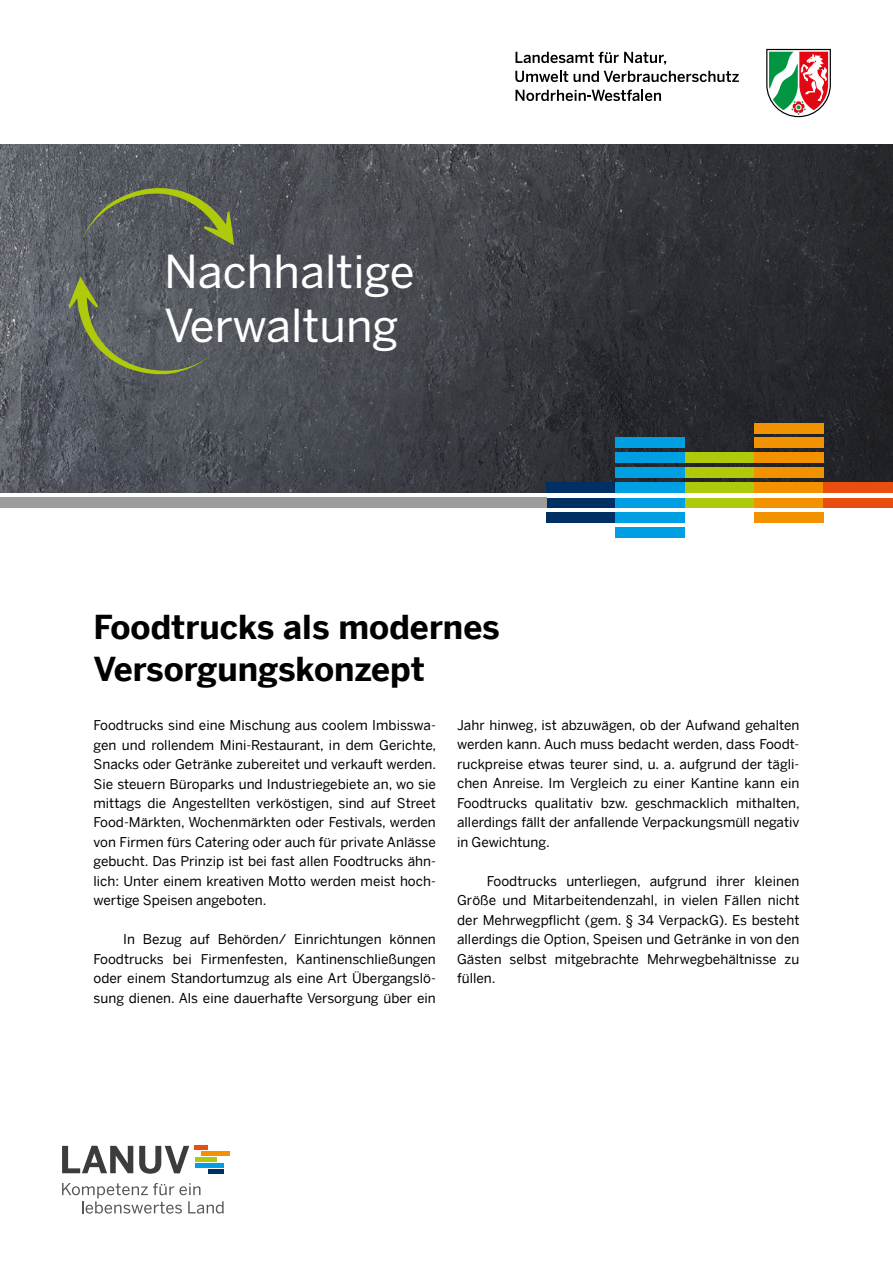
<style>
.page{position:relative;width:893px;height:1263px;background:#fff}
.page>*{position:absolute;margin:0;border:0;box-sizing:border-box;transform-origin:0 0}
.t1{font:45.15px/54.2px "Benton Sans";color:#fff}
.t2{font:700 33px/42px "Benton Sans";color:#000}
.t3{font:13.5px/19.5px "Benton Sans";color:#000;text-align:justify}
</style>
<div class="page">
<svg style="left:62px;top:1146px;width:71px;height:27px"></svg>
<svg style="left:139px;top:1146px;width:50px;height:28px"></svg>
<hr style="left:208px;top:1169px;width:16px;height:4px;background:#003063">
<hr style="left:195px;top:1163px;width:29px;height:4px;background:#009fe3">
<hr style="left:201px;top:1152px;width:29px;height:4px;background:#f39200">
<hr style="left:195px;top:1146px;width:13px;height:4px;background:#e94e0f">
<div style="left:195px;top:1157px;width:21px;height:5px;background:#afca0b"></div>
<svg style="left:62px;top:1183px;width:162px;height:30px"></svg>
<svg style="left:766px;top:49px;width:65px;height:68px"></svg>
<svg style="left:515px;top:52px;width:151px;height:13px"></svg>
<svg style="left:515px;top:71px;width:224px;height:11px"></svg>
<svg style="left:515px;top:90px;width:146px;height:11px"></svg>
<img style="left:0;top:145px;width:893px;height:348px">
<div style="left:616px;top:438px;width:69px;height:10px;background:#009fe3"></div>
<div style="left:616px;top:527px;width:69px;height:11px;background:#009fe3"></div>
<div style="left:546px;top:497px;width:70px;height:11px;background:#003063"></div>
<div style="left:546px;top:512px;width:70px;height:11px;background:#003063"></div>
<div style="left:546px;top:482px;width:70px;height:11px;background:#003063"></div>
<div style="left:616px;top:512px;width:69px;height:11px;background:#009fe3"></div>
<div style="left:616px;top:497px;width:69px;height:11px;background:#009fe3"></div>
<div style="left:616px;top:482px;width:69px;height:11px;background:#009fe3"></div>
<div style="left:616px;top:467px;width:69px;height:11px;background:#009fe3"></div>
<div style="left:616px;top:452px;width:69px;height:11px;background:#009fe3"></div>
<div style="left:685px;top:467px;width:69px;height:11px;background:#afca0b"></div>
<div style="left:685px;top:482px;width:69px;height:11px;background:#afca0b"></div>
<div style="left:685px;top:497px;width:69px;height:11px;background:#afca0b"></div>
<div style="left:685px;top:452px;width:69px;height:11px;background:#afca0b"></div>
<div style="left:754px;top:423px;width:70px;height:10px;background:#f39200"></div>
<div style="left:754px;top:512px;width:70px;height:11px;background:#f39200"></div>
<div style="left:754px;top:497px;width:70px;height:11px;background:#f39200"></div>
<div style="left:754px;top:482px;width:70px;height:11px;background:#f39200"></div>
<div style="left:754px;top:467px;width:70px;height:11px;background:#f39200"></div>
<div style="left:754px;top:452px;width:70px;height:11px;background:#f39200"></div>
<div style="left:754px;top:438px;width:70px;height:10px;background:#f39200"></div>
<div style="left:824px;top:482px;width:69px;height:11px;background:#e94e0f"></div>
<div style="left:824px;top:497px;width:69px;height:11px;background:#e94e0f"></div>
<div style="left:0;top:497px;width:546px;height:11px;background:#9d9d9c"></div>
<svg style="left:69px;top:277px;width:143px;height:97px"></svg>
<svg style="left:81px;top:188px;width:153px;height:57px"></svg>
<h1 class="t1" style="left:164px;top:244px;width:252px">Nachhaltige<br>Verwaltung</h1>
<h2 class="t2" style="left:94px;top:606px;width:408px">Foodtrucks als modernes<br>Versorgungskonzept</h2>
<p class="t3" style="left:94px;top:715px;width:344px">Foodtrucks sind eine Mischung aus coolem Imbisswa&shy;gen und rollendem Mini-Restaurant, in dem Gerichte, Snacks oder Getränke zubereitet und verkauft werden.<br>Sie steuern Büroparks und Industriegebiete an, wo sie mittags die Angestellten verköstigen, sind auf Street Food-Märkten, Wochenmärkten oder Festivals, werden von Firmen fürs Catering oder auch für private Anlässe gebucht. Das Prinzip ist bei fast allen Foodtrucks ähn&shy;lich: Unter einem kreativen Motto werden meist hoch&shy;wertige Speisen angeboten.</p>
<p class="t3" style="left:94px;top:930px;width:344px;text-indent:30px">In Bezug auf Behörden/ Einrichtungen können Foodtrucks bei Firmenfesten, Kantinenschließungen oder einem Standortumzug als eine Art Übergangslö&shy;sung dienen. Als eine dauerhafte Versorgung über ein</p>
<p class="t3" style="left:457px;top:715px;width:344px">Jahr hinweg, ist abzuwägen, ob der Aufwand gehalten werden kann. Auch muss bedacht werden, dass Foodt&shy;ruckpreise etwas teurer sind, u. a. aufgrund der tägli&shy;chen Anreise. Im Vergleich zu einer Kantine kann ein Foodtrucks qualitativ bzw. geschmacklich mithalten, allerdings fällt der anfallende Verpackungsmüll negativ in Gewichtung.</p>
<p class="t3" style="left:457px;top:871px;width:344px;text-indent:30px">Foodtrucks unterliegen, aufgrund ihrer kleinen Größe und Mitarbeitendenzahl, in vielen Fällen nicht der Mehrwegpflicht (gem. § 34 VerpackG). Es besteht allerdings die Option, Speisen und Getränke in von den Gästen selbst mitgebrachte Mehrwegbehältnisse zu füllen.</p>
</div>
